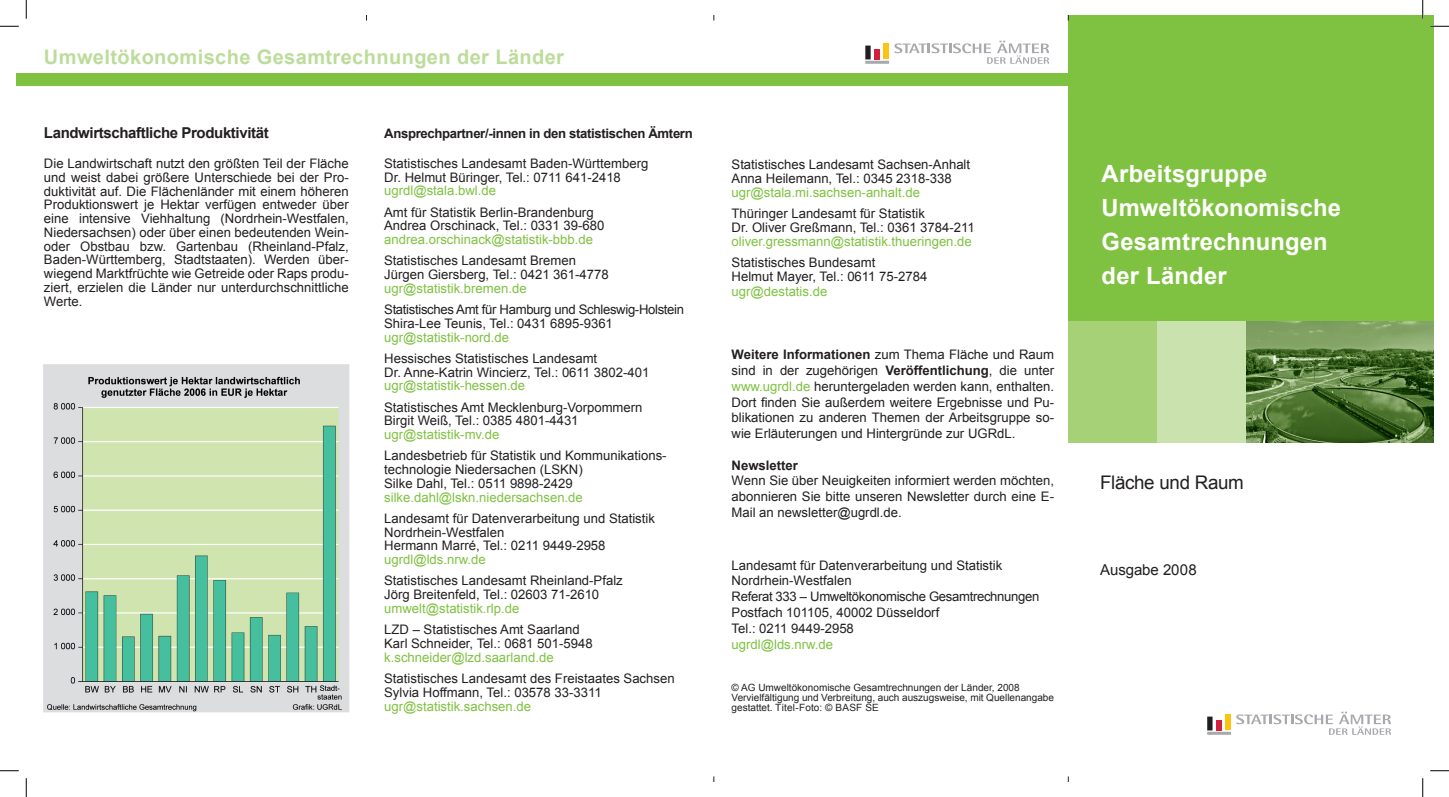
<style>
.page{position:relative;width:1449px;height:797px;background:#fff}
.page>*{position:absolute;margin:0;border:0;box-sizing:border-box;transform-origin:0 0}
.t1{font:700 23.75px/33.8px "Arial";letter-spacing:.01em;color:#fff}
.t2{font:700 20px "Arial";letter-spacing:.02em;color:#bddc9b}
.t3{font:18.75px "Arial";letter-spacing:-.02em;color:#231f20}
.t4{font:700 15px "Arial";letter-spacing:-.025em;color:#231f20}
.t5{font:15px "Arial";letter-spacing:-.005em;color:#231f20}
.t6{font:13.12px/13.8px "Arial";color:#231f20}
.t7{font:13.12px "Arial";color:#7fc241}
.t8{font:13.12px/13.8px "Arial";letter-spacing:-.025em;color:#231f20}
.t9{font:700 13.12px "Arial";letter-spacing:-.025em;color:#231f20}
.t10{font:700 13.12px "Arial";color:#231f20}
.t11{font:10px/10px "Arial";color:#231f20}
.s1{font-weight:700}
.s2{color:#7fc241}
</style>
<div class="page">
<div style="left:16px;top:73px;width:1056px;height:12px;background:#7fc241"></div>
<img style="left:1245px;top:321px;width:188px;height:121px">
<div style="left:1068px;top:16px;width:365px;height:305px;background:#7fc241"></div>
<div style="left:1157px;top:321px;width:88px;height:121px;background:#cae2ae"></div>
<div style="left:1068px;top:321px;width:89px;height:121px;background:#a6d176"></div>
<svg style="left:1236px;top:711px;width:155px;height:23px"></svg>
<hr style="left:1207px;top:731px;width:24px;height:3px;background:#a8a9ad">
<div style="left:1225px;top:714px;width:6px;height:16px;background:#fec210"></div>
<div style="left:1207px;top:716px;width:5px;height:14px;background:#231f20"></div>
<div style="left:1216px;top:719px;width:5px;height:11px;background:#d1213e"></div>
<svg style="left:894px;top:41px;width:155px;height:23px"></svg>
<hr style="left:865px;top:61px;width:24px;height:3px;background:#a8a9ad">
<div style="left:884px;top:43px;width:5px;height:16px;background:#fec210"></div>
<div style="left:865px;top:46px;width:5px;height:13px;background:#231f20"></div>
<div style="left:874px;top:49px;width:6px;height:10px;background:#d1213e"></div>
<img style="left:43px;top:364px;width:307px;height:348px">
<svg style="left:0;top:25px;width:19px;height:2px"></svg>
<svg style="left:1430px;top:25px;width:19px;height:2px"></svg>
<svg style="left:0;top:770px;width:19px;height:1px"></svg>
<svg style="left:1430px;top:770px;width:19px;height:1px"></svg>
<svg style="left:25px;top:0;width:2px;height:19px"></svg>
<svg style="left:25px;top:778px;width:2px;height:19px"></svg>
<svg style="left:1422px;top:0;width:1px;height:19px"></svg>
<svg style="left:1422px;top:778px;width:1px;height:19px"></svg>
<h2 class="t2" style="left:44px;top:44px;width:521px">Umweltökonomische Gesamtrechnungen der Länder</h2>
<p class="t4" style="left:44px;top:123px;width:226px">Landwirtschaftliche Produktivität</p>
<p class="t6" style="left:44px;top:157px;width:306px;text-align:justify">Die Landwirtschaft nutzt den größten Teil der Fläche und weist dabei größere Unterschiede bei der Pro&shy;duktivität auf. Die Flächenländer mit einem höheren Produktionswert je Hektar verfügen entweder über eine intensive Viehhaltung (Nordrhein-Westfalen, Niedersachsen) oder über einen bedeutenden Wein&shy;oder Obstbau bzw. Gartenbau (Rheinland-Pfalz, Baden-Württemberg, Stadtstaaten). Werden über&shy;wiegend Marktfrüchte wie Getreide oder Raps produ&shy;ziert, erzielen die Länder nur unterdurchschnittliche Werte.</p>
<p class="t9" style="left:384px;top:125px;width:310px">Ansprechpartner/-innen in den statistischen Ämtern</p>
<p class="t6" style="left:384px;top:156px;width:266px">Statistisches Landesamt Baden-Württemberg<br>Dr. Helmut Büringer, Tel.: 0711 641-2418</p>
<p class="t7" style="left:384px;top:182px;width:113px">ugrdl@stala.bwl.de</p>
<p class="t6" style="left:384px;top:205px;width:222px">Amt für Statistik Berlin-Brandenburg<br>Andrea Orschinack, Tel.: 0331 39-680</p>
<p class="t7" style="left:384px;top:231px;width:210px">andrea.orschinack@statistik-bbb.de</p>
<p class="t6" style="left:384px;top:254px;width:226px">Statistisches Landesamt Bremen<br>Jürgen Giersberg, Tel.: 0421 361-4778</p>
<p class="t7" style="left:384px;top:279px;width:144px">ugr@statistik.bremen.de</p>
<p class="t8" style="left:384px;top:303px;width:301px">Statistisches Amt für Hamburg und Schleswig-Holstein<br>Shira-Lee Teunis, Tel.: 0431 6895-9361</p>
<p class="t7" style="left:384px;top:328px;width:126px">ugr@statistik-nord.de</p>
<p class="t6" style="left:384px;top:351px;width:267px">Hessisches Statistisches Landesamt<br>Dr. Anne-Katrin Wincierz, Tel.: 0611 3802-401</p>
<p class="t7" style="left:384px;top:377px;width:142px">ugr@statistik-hessen.de</p>
<p class="t6" style="left:384px;top:400px;width:260px">Statistisches Amt Mecklenburg-Vorpommern<br>Birgit Weiß, Tel.: 0385 4801-4431</p>
<p class="t7" style="left:384px;top:426px;width:117px">ugr@statistik-mv.de</p>
<p class="t6" style="left:384px;top:449px;width:284px">Landesbetrieb für Statistik und Kommunikations&shy;technologie Niedersachen (LSKN)<br>Silke Dahl, Tel.: 0511 9898-2429</p>
<p class="t7" style="left:384px;top:488px;width:200px">silke.dahl@lskn.niedersachsen.de</p>
<p class="t6" style="left:384px;top:511px;width:272px">Landesamt für Datenverarbeitung und Statistik<br>Nordrhein-Westfalen<br>Hermann Marré, Tel.: 0211 9449-2958</p>
<p class="t7" style="left:384px;top:551px;width:103px">ugrdl@lds.nrw.de</p>
<p class="t6" style="left:384px;top:574px;width:240px">Statistisches Landesamt Rheinland-Pfalz<br>Jörg Breitenfeld, Tel.: 02603 71-2610</p>
<p class="t7" style="left:384px;top:599px;width:137px">umwelt@statistik.rlp.de</p>
<p class="t6" style="left:384px;top:623px;width:210px">LZD – Statistisches Amt Saarland<br>Karl Schneider, Tel.: 0681 501-5948</p>
<p class="t7" style="left:384px;top:648px;width:171px">k.schneider@lzd.saarland.de</p>
<p class="t6" style="left:384px;top:671px;width:292px">Statistisches Landesamt des Freistaates Sachsen<br>Sylvia Hoffmann, Tel.: 03578 33-3311</p>
<p class="t7" style="left:384px;top:697px;width:148px">ugr@statistik.sachsen.de</p>
<p class="t6" style="left:731px;top:158px;width:240px">Statistisches Landesamt Sachsen-Anhalt<br>Anna Heilemann, Tel.: 0345 2318-338</p>
<p class="t7" style="left:731px;top:183px;width:190px">ugr@stala.mi.sachsen-anhalt.de</p>
<p class="t6" style="left:731px;top:207px;width:245px">Thüringer Landesamt für Statistik<br>Dr. Oliver Greßmann, Tel.: 0361 3784-211</p>
<p class="t7" style="left:731px;top:232px;width:242px">oliver.gressmann@statistik.thueringen.de</p>
<p class="t6" style="left:731px;top:255px;width:197px">Statistisches Bundesamt<br>Helmut Mayer, Tel.: 0611 75-2784</p>
<p class="t7" style="left:731px;top:283px;width:97px">ugr@destatis.de</p>
<p class="t6" style="left:731px;top:347px;width:324px;line-height:15.8px;text-align:justify"><span class="s1">Weitere Informationen</span> zum Thema Fläche und Raum sind in der zugehörigen <span class="s1">Veröffentlichung</span>, die unter <span class="s2">www.ugrdl.de</span> heruntergeladen werden kann, enthalten.<br>Dort finden Sie außerdem weitere Ergebnisse und Pu&shy;blikationen zu anderen Themen der Arbeitsgruppe so&shy;wie Erläuterungen und Hintergründe zur UGRdL.</p>
<p class="t10" style="left:731px;top:456px;width:68px">Newsletter</p>
<p class="t6" style="left:731px;top:473px;width:324px;line-height:15.8px;text-align:justify">Wenn Sie über Neuigkeiten informiert werden möchten, abonnieren Sie bitte unseren Newsletter durch eine E-Mail an newsletter@ugrdl.de.</p>
<p class="t6" style="left:731px;top:557px;width:309px;line-height:15.8px">Landesamt für Datenverarbeitung und Statistik Nordrhein-Westfalen<br>Referat 333 – Umweltökonomische Gesamtrechnungen Postfach 101105, 40002 Düsseldorf<br>Tel.: 0211 9449-2958</p>
<p class="t7" style="left:731px;top:635px;width:103px">ugrdl@lds.nrw.de</p>
<p class="t11" style="left:731px;top:682px;width:324px">© AG Umweltökonomische Gesamtrechnungen der Länder, 2008<br>Vervielfältigung und Verbreitung, auch auszugsweise, mit Quellenangabe gestattet. Titel-Foto: © BASF SE</p>
<h1 class="t1" style="left:1101px;top:158px;width:241px">Arbeitsgruppe<br>Umweltökonomische<br>Gesamtrechnungen der Länder</h1>
<h3 class="t3" style="left:1100px;top:470px;width:145px">Fläche und Raum</h3>
<p class="t5" style="left:1100px;top:559px;width:98px">Ausgabe 2008</p>
</div>
